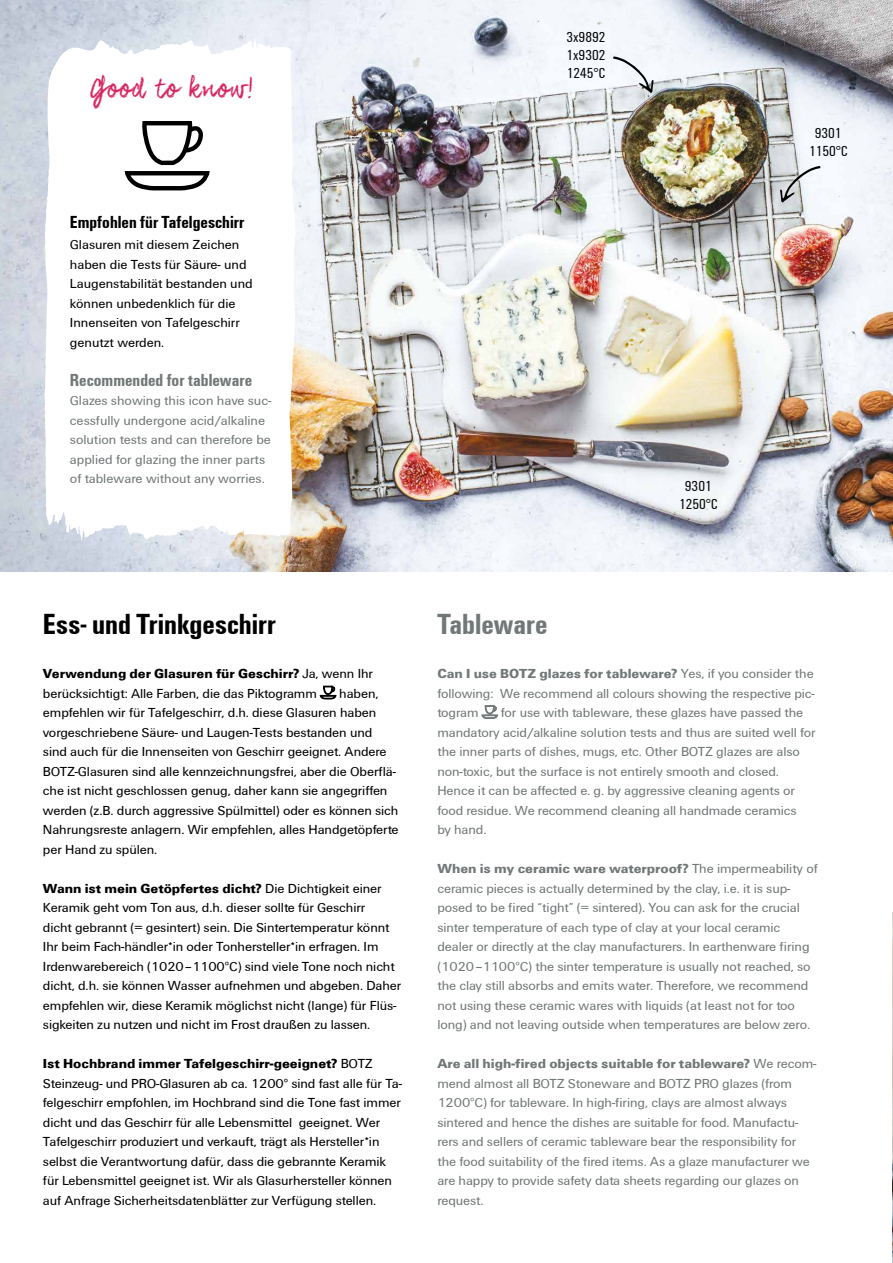
<style>
.page{position:relative;width:893px;height:1263px;background:#fff}
.page>*{position:absolute;margin:0;border:0;box-sizing:border-box;transform-origin:0 0}
.t1{font:700 30px "Weidmueller Condensed";color:#000}
.t2{font:700 30px "Weidmueller Condensed";color:#727777}
.t3{font:26.85px "Coalhand Luke";color:#d72560}
.t4{font:700 18px "Weidmueller Condensed";color:#000}
.t5{font:700 18px "Weidmueller Condensed";color:#727777}
.t6{font:15px/18px "Weidmueller Condensed";color:#000;text-align:center}
.t7{font:13.5px/19.5px "Weidmueller";letter-spacing:-.005em;color:#727777}
.t8{font:13.5px/19.5px "Weidmueller";letter-spacing:-.005em;color:#000}
.s1{font-weight:700}
</style>
<div class="page">
<img style="left:0;top:0;width:893px;height:572px">
<img style="left:892px;top:912px;width:1px;height:351px">
<svg style="left:320px;top:686px;width:16px;height:13px"></svg>
<svg style="left:482px;top:705px;width:16px;height:14px"></svg>
<svg style="left:44px;top:37px;width:253px;height:503px"></svg>
<svg style="left:125px;top:171px;width:85px;height:19px"></svg>
<svg style="left:142px;top:121px;width:61px;height:44px"></svg>
<svg style="left:780px;top:166px;width:40px;height:36px"></svg>
<svg style="left:613px;top:56px;width:40px;height:37px"></svg>
<h2 class="t3" style="left:90px;top:72px;width:163px">Good to know!</h2>
<h3 class="t4" style="left:70px;top:209px;width:176px">Empfohlen für Tafelgeschirr</h3>
<p class="t8" style="left:70px;top:234px;width:184px">Glasuren mit diesem Zeichen haben die Tests für Säure- und<br>Laugenstabilität bestanden und können unbedenklich für die<br>Innenseiten von Tafelgeschirr genutzt werden.</p>
<h3 class="t5" style="left:70px;top:367px;width:184px">Recommended for tableware</h3>
<p class="t7" style="left:70px;top:390px;width:203px">Glazes showing this icon have suc&shy;cessfully undergone acid/alkaline solution tests and can therefore be applied for glazing the inner parts of tableware without any worries.</p>
<p class="t6" style="left:566px;top:28px;width:40px;text-align:justify">3x9892<br>1x9302<br>1245°C</p>
<p class="t6" style="left:809px;top:123px;width:40px">9301<br>1150°C</p>
<p class="t6" style="left:679px;top:477px;width:40px">9301<br>1250°C</p>
<h1 class="t1" style="left:43px;top:603px;width:234px">Ess- und Trinkgeschirr</h1>
<p class="t8" style="left:43px;top:663px;width:332px"><span class="s1">Verwendung der Glasuren für Geschirr?</span> Ja, wenn Ihr berücksichtigt: Alle Farben, die das Piktogramm</p>
<p class="t8" style="left:43px;top:683px;width:357px;text-indent:296px">haben, empfehlen wir für Tafelgeschirr, d.h. diese Glasuren haben vorgeschriebene Säure- und Laugen-Tests bestanden und sind auch für die Innenseiten von Geschirr geeignet. Andere BOTZ-Glasuren sind alle kennzeichnungsfrei, aber die Oberflä&shy;che ist nicht geschlossen genug, daher kann sie angegriffen werden (z.B. durch aggressive Spülmittel) oder es können sich Nahrungsreste anlagern. Wir empfehlen, alles Handgetöpferte per Hand zu spülen.</p>
<p class="t8" style="left:43px;top:878px;width:360px"><span class="s1">Wann ist mein Getöpfertes dicht?</span> Die Dichtigkeit einer Keramik geht vom Ton aus, d.h. dieser sollte für Geschirr<br>dicht gebrannt (= gesintert) sein. Die Sintertemperatur könnt Ihr beim Fach-händler*in oder Tonhersteller*in erfragen. Im Irdenwarebereich (1020–1100°C) sind viele Tone noch nicht dicht, d.h. sie können Wasser aufnehmen und abgeben. Daher empfehlen wir, diese Keramik möglichst nicht (lange) für Flüs&shy;sigkeiten zu nutzen und nicht im Frost draußen zu lassen.</p>
<p class="t8" style="left:43px;top:1053px;width:361px"><span class="s1">Ist Hochbrand immer Tafelgeschirr-geeignet?</span> BOTZ Steinzeug- und PRO-Glasuren ab ca. 1200° sind fast alle für Ta&shy;felgeschirr empfohlen, im Hochbrand sind die Tone fast immer dicht und das Geschirr für alle Lebensmittel geeignet. Wer Tafelgeschirr produziert und verkauft, trägt als Hersteller*in selbst die Verantwortung dafür, dass die gebrannte Keramik für Lebensmittel geeignet ist. Wir als Glasurhersteller können auf Anfrage Sicherheitsdatenblätter zur Verfügung stellen.</p>
<h1 class="t2" style="left:437px;top:603px;width:112px">Tableware</h1>
<p class="t7" style="left:437px;top:663px;width:379px;text-align:justify"><span class="s1">Can I use BOTZ glazes for tableware?</span> Yes, if you consider the following: We recommend all colours showing the respective pic&shy;togram</p>
<p class="t7" style="left:437px;top:702px;width:380px;text-indent:64px">for use with tableware, these glazes have passed the mandatory acid/alkaline solution tests and thus are suited well for the inner parts of dishes, mugs, etc. Other BOTZ glazes are also non-toxic, but the surface is not entirely smooth and closed.<br>Hence it can be affected e. g. by aggressive cleaning agents or food residue. We recommend cleaning all handmade ceramics<br>by hand.</p>
<p class="t7" style="left:437px;top:858px;width:382px"><span class="s1">When is my ceramic ware waterproof?</span> The impermeability of ceramic pieces is actually determined by the clay, i.e. it is sup&shy;posed to be fired “tight” (= sintered). You can ask for the crucial sinter temperature of each type of clay at your local ceramic dealer or directly at the clay manufacturers. In earthenware firing (1020–1100°C) the sinter temperature is usually not reached, so the clay still absorbs and emits water. Therefore, we recommend not using these ceramic wares with liquids (at least not for too long) and not leaving outside when temperatures are below zero.</p>
<p class="t7" style="left:437px;top:1053px;width:380px"><span class="s1">Are all high-fired objects suitable for tableware?</span> We recom&shy;mend almost all BOTZ Stoneware and BOTZ PRO glazes (from 1200°C) for tableware. In high-firing, clays are almost always sintered and hence the dishes are suitable for food. Manufactu&shy;rers and sellers of ceramic tableware bear the responsibility for the food suitability of the fired items. As a glaze manufacturer we are happy to provide safety data sheets regarding our glazes on request.</p>
</div>
